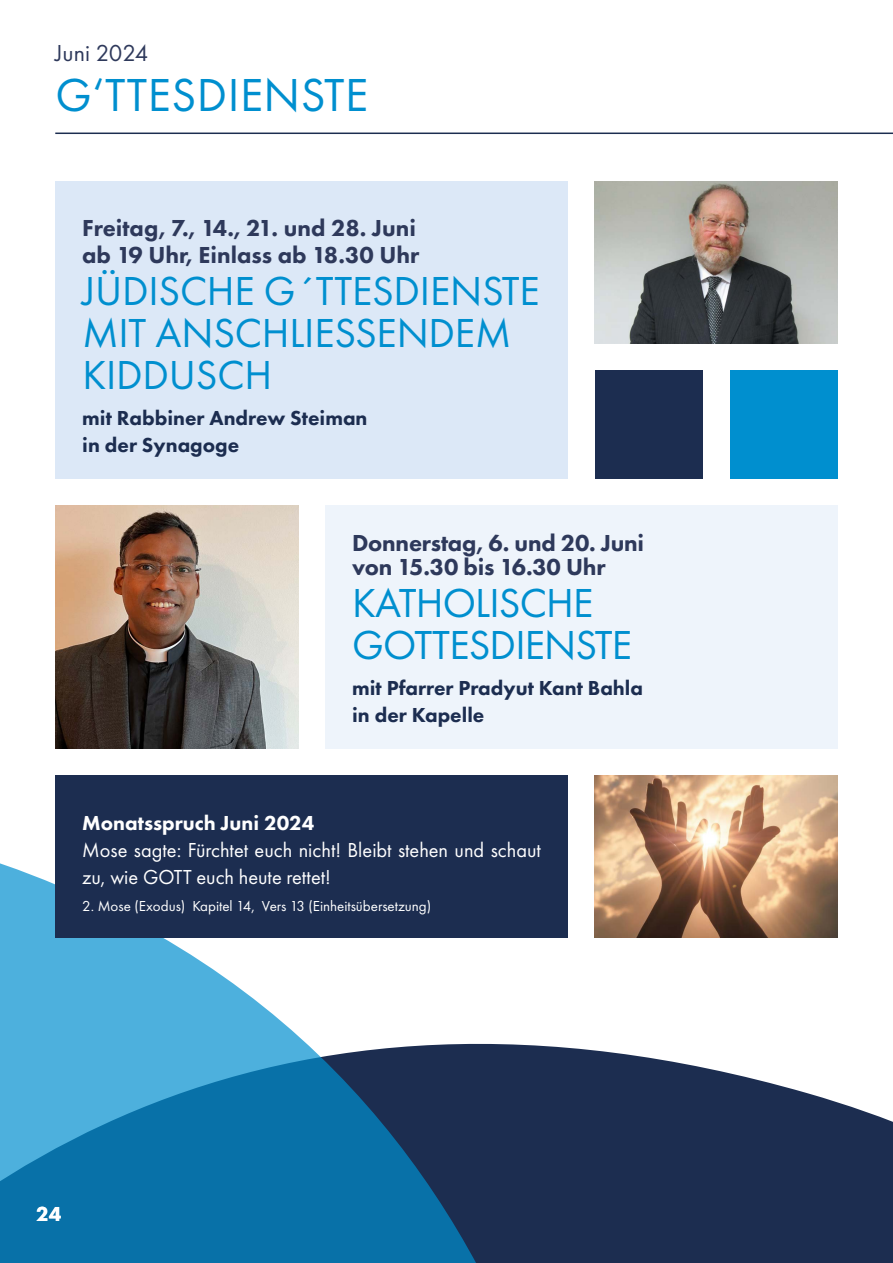
<style>
.page{position:relative;width:893px;height:1263px;background:#fff}
.page>*{position:absolute;margin:0;border:0;box-sizing:border-box;transform-origin:0 0}
.t1{font:48px "Futura PT";letter-spacing:.01em;color:#008fcf}
.t2{font:42px/42px "Futura PT";letter-spacing:-.005em;color:#008fcf}
.t3{font:800 24px/27px "Futura PT";letter-spacing:-.01em;color:#2e395b}
.t4{font:24px "Futura PT";color:#2e395b}
.t5{font:21px/27px "Futura PT";color:#fff}
.t6{font:800 21px/27px "Futura PT";color:#1c2d50}
.t7{font:800 21px "Futura PT";color:#fff}
.t8{font:15px "Futura PT";color:#fff}
</style>
<div class="page">
<svg style="left:0;top:830px;width:893px;height:433px"></svg>
<img style="left:55px;top:506px;width:243px;height:243px">
<div style="left:55px;top:776px;width:513px;height:162px;background:#1c2d50"></div>
<img style="left:595px;top:776px;width:243px;height:162px">
<div style="left:595px;top:371px;width:108px;height:108px;background:#1c2d50"></div>
<div style="left:730px;top:371px;width:108px;height:108px;background:#008fcf"></div>
<div style="left:55px;top:182px;width:513px;height:297px;background:#dce8f7"></div>
<div style="left:325px;top:506px;width:513px;height:243px;background:#eef4fb"></div>
<img style="left:595px;top:182px;width:243px;height:162px">
<hr style="left:55px;top:133px;width:838px;height:1px;background:#1c2d50">
<p class="t4" style="left:55px;top:39px;width:95px">Juni 2024</p>
<h1 class="t1" style="left:56px;top:67px;width:314px">G‘TTESDIENSTE</h1>
<p class="t3" style="left:82px;top:214px;width:339px">Freitag, 7., 14., 21. und 28. Juni ab 19 Uhr, Einlass ab 18.30 Uhr</p>
<h2 class="t2" style="left:82px;top:269px;width:459px">JÜDISCHE G´TTESDIENSTE<br>MIT ANSCHLIESSENDEM<br>KIDDUSCH</h2>
<p class="t6" style="left:82px;top:404px;width:287px">mit Rabbiner Andrew Steiman in der Synagoge</p>
<p class="t3" style="left:352px;top:530px;width:294px;line-height:24px">Donnerstag, 6. und 20. Juni von 15.30 bis 16.30 Uhr</p>
<h2 class="t2" style="left:352px;top:582px;width:281px">KATHOLISCHE<br>GOTTESDIENSTE</h2>
<p class="t6" style="left:352px;top:674px;width:292px">mit Pfarrer Pradyut Kant Bahla in der Kapelle</p>
<p class="t7" style="left:82px;top:809px;width:233px">Monatsspruch Juni 2024</p>
<p class="t5" style="left:82px;top:836px;width:460px">Mose sagte: Fürchtet euch nicht! Bleibt stehen und schaut zu, wie GOTT euch heute rettet!</p>
<p class="t8" style="left:82px;top:897px;width:350px">2. Mose (Exodus) Kapitel 14, Vers 13 (Einheitsübersetzung)</p>
<p class="t7" style="left:36px;top:1201px;width:27px">24</p>
</div>
